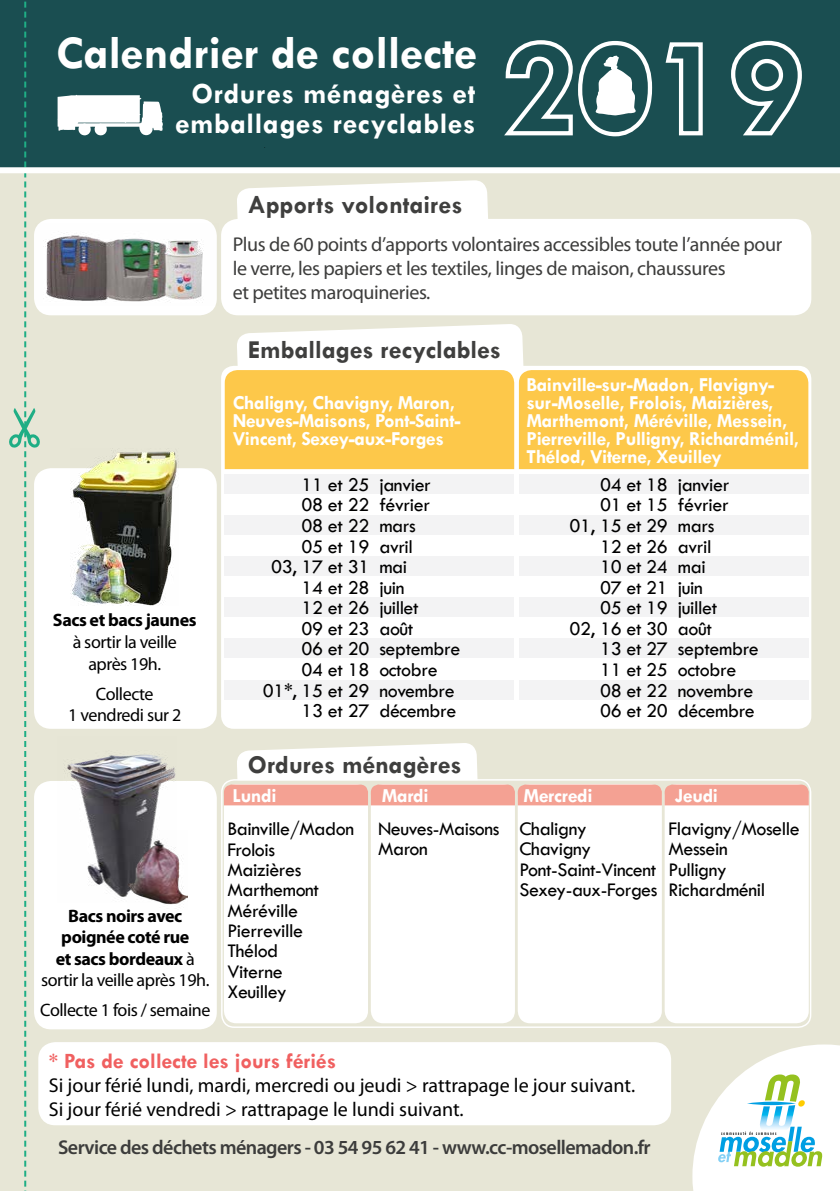
<style>
.page{position:relative;width:840px;height:1191px;background:#fff}
.page>*{position:absolute;margin:0;border:0;box-sizing:border-box;transform-origin:0 0}
.t1{font:700 47.2px "Tw Cen";color:#fff}
.t2{font:700 29.6px/29.6px "Tw Cen";letter-spacing:.02em;color:#fff;text-align:center}
.t3{font:700 26px "Tw Cen";color:#3f3f3e}
.t4{font:700 22px "Tw Cen";color:#f06060}
.t5{font:20px/20.4px "Tw Cen";letter-spacing:-.02em;color:#000}
.t6{font:700 20px/18px "Tw Cen";letter-spacing:-.02em;color:#fff}
.t7{font:20px/24px "Myriad Pro";letter-spacing:-.02em;color:#3c3c3b}
.t8{font:20px/24px "Myriad Pro";color:#000}
.t9{font:600 20px "Myriad Pro";letter-spacing:-.03em;color:#3c3c3b}
.t10{font:700 18px/21.6px "Myriad Pro";letter-spacing:-.025em;color:#000;text-align:center}
.t11{font:18px/21.6px "Myriad Pro";letter-spacing:-.025em;color:#000;text-align:center}
.s1{font-weight:400}
</style>
<div class="page">
<div style="left:0;top:0;width:839px;height:185px;background:#1a4e51"></div>
<svg style="left:665px;top:42px;width:38px;height:94px"></svg>
<svg style="left:731px;top:40px;width:71px;height:96px"></svg>
<svg style="left:57px;top:95px;width:106px;height:41px"></svg>
<div style="left:0;top:170px;width:839px;height:1021px;background:#e7e6d6"></div>
<div style="left:34px;top:219px;width:183px;height:96px;background:#fff;border-radius:17px"></div>
<div style="left:34px;top:468px;width:183px;height:261px;background:#fff;border-radius:17px"></div>
<div style="left:34px;top:781px;width:183px;height:248px;background:#fff;border-radius:17px"></div>
<div style="left:221px;top:219px;width:589px;height:96px;background:#fff;border-radius:17px"></div>
<img style="left:64px;top:754px;width:112px;height:143px">
<div style="left:224px;top:784px;width:144px;height:239px;background:#fff;border-radius:12px"></div>
<div style="left:370px;top:784px;width:144px;height:239px;background:#fff;border-radius:12px"></div>
<div style="left:517px;top:784px;width:144px;height:239px;background:#fff;border-radius:12px"></div>
<div style="left:664px;top:784px;width:144px;height:239px;background:#fff;border-radius:12px"></div>
<svg style="left:224px;top:743px;width:584px;height:62px"></svg>
<svg style="left:237px;top:180px;width:251px;height:39px;background:#fcfcfa"></svg>
<div style="left:221px;top:366px;width:589px;height:363px;background:#fff;border-radius:13px"></div>
<svg style="left:225px;top:324px;width:582px;height:145px"></svg>
<div style="left:225px;top:474px;width:289px;height:20px;background:#f3f3f4"></div>
<div style="left:518px;top:474px;width:289px;height:20px;background:#f3f3f4"></div>
<div style="left:225px;top:515px;width:289px;height:20px;background:#f3f3f4"></div>
<div style="left:518px;top:515px;width:289px;height:20px;background:#f3f3f4"></div>
<div style="left:225px;top:556px;width:289px;height:20px;background:#f3f3f4"></div>
<div style="left:518px;top:556px;width:289px;height:20px;background:#f3f3f4"></div>
<div style="left:225px;top:597px;width:289px;height:20px;background:#f3f3f4"></div>
<div style="left:518px;top:597px;width:289px;height:20px;background:#f3f3f4"></div>
<div style="left:225px;top:638px;width:289px;height:20px;background:#f3f3f4"></div>
<div style="left:518px;top:638px;width:289px;height:20px;background:#f3f3f4"></div>
<div style="left:225px;top:679px;width:289px;height:20px;background:#f3f3f4"></div>
<div style="left:518px;top:679px;width:289px;height:20px;background:#f3f3f4"></div>
<img style="left:43px;top:224px;width:174px;height:82px">
<svg style="left:692px;top:1044px;width:147px;height:147px"></svg>
<div style="left:0;top:167px;width:839px;height:6px;background:#fff"></div>
<svg style="left:8px;top:1px;width:33px;height:1190px"></svg>
<div style="left:38px;top:1042px;width:632px;height:83px;background:#fff;border-radius:17px"></div>
<img style="left:128px;top:830px;width:59px;height:75px">
<img style="left:70px;top:450px;width:109px;height:156px">
<svg style="left:504px;top:40px;width:149px;height:97px"></svg>
<h1 class="t1" style="left:56px;top:25px;width:422px">Calendrier de collecte</h1>
<h2 class="t2" style="left:175px;top:78px;width:301px">Ordures ménagères et emballages recyclables</h2>
<h3 class="t3" style="left:248px;top:189px;width:216px">Apports volontaires</h3>
<p class="t7" style="left:232px;top:232px;width:550px">Plus de 60 points d’apports volontaires accessibles toute l’année pour le verre, les papiers et les textiles, linges de maison, chaussures<br>et petites maroquineries.</p>
<p class="t10" style="left:53px;top:609px;width:145px">Sacs et bacs jaunes</p>
<p class="t11" style="left:73px;top:631px;width:106px">à sortir la veille après 19h.</p>
<p class="t11" style="left:68px;top:682px;width:114px">Collecte<br>1 vendredi sur 2</p>
<p class="t10" style="left:41px;top:904px;width:170px">Bacs noirs avec poignée coté rue<br>et sacs bordeaux <span class="s1">à sortir la veille après 19h.</span></p>
<p class="t11" style="left:40px;top:999px;width:171px">Collecte 1 fois / semaine</p>
<h3 class="t3" style="left:248px;top:334px;width:254px">Emballages recyclables</h3>
<p class="t6" style="left:232px;top:393px;width:229px">Chaligny, Chavigny, Maron,<br>Neuves-Maisons, Pont-Saint-<br>Vincent, Sexey-aux-Forges</p>
<p class="t6" style="left:526px;top:375px;width:274px">Bainville-sur-Madon, Flavigny&shy;sur-Moselle, Frolois, Maizières, Marthemont, Méréville, Messein, Pierreville, Pulligny, Richardménil, Thélod, Viterne, Xeuilley</p>
<p class="t5" style="left:301px;top:474px;width:131px">11 et 25 janvier</p>
<p class="t5" style="left:599px;top:474px;width:131px">04 et 18 janvier</p>
<p class="t5" style="left:301px;top:495px;width:130px">08 et 22 février</p>
<p class="t5" style="left:599px;top:495px;width:130px">01 et 15 février</p>
<p class="t5" style="left:301px;top:515px;width:116px">08 et 22 mars</p>
<p class="t5" style="left:569px;top:515px;width:146px">01, 15 et 29 mars</p>
<p class="t5" style="left:301px;top:536px;width:113px">05 et 19 avril</p>
<p class="t5" style="left:599px;top:536px;width:113px">12 et 26 avril</p>
<p class="t5" style="left:271px;top:556px;width:138px">03, 17 et 31 mai</p>
<p class="t5" style="left:599px;top:556px;width:107px">10 et 24 mai</p>
<p class="t5" style="left:301px;top:577px;width:104px">14 et 28 juin</p>
<p class="t5" style="left:599px;top:577px;width:104px">07 et 21 juin</p>
<p class="t5" style="left:301px;top:597px;width:119px">12 et 26 juillet</p>
<p class="t5" style="left:599px;top:597px;width:119px">05 et 19 juillet</p>
<p class="t5" style="left:301px;top:618px;width:113px">09 et 23 août</p>
<p class="t5" style="left:569px;top:618px;width:144px">02, 16 et 30 août</p>
<p class="t5" style="left:301px;top:639px;width:160px">06 et 20 septembre</p>
<p class="t5" style="left:599px;top:639px;width:160px">13 et 27 septembre</p>
<p class="t5" style="left:301px;top:659px;width:138px">04 et 18 octobre</p>
<p class="t5" style="left:599px;top:659px;width:138px">11 et 25 octobre</p>
<p class="t5" style="left:262px;top:680px;width:193px">01*, 15 et 29 novembre</p>
<p class="t5" style="left:599px;top:680px;width:155px">08 et 22 novembre</p>
<p class="t5" style="left:301px;top:700px;width:156px">13 et 27 décembre</p>
<p class="t5" style="left:599px;top:700px;width:156px">06 et 20 décembre</p>
<h3 class="t3" style="left:248px;top:748px;width:215px">Ordures ménagères</h3>
<p class="t6" style="left:232px;top:786px;width:46px">Lundi</p>
<p class="t6" style="left:381px;top:786px;width:48px">Mardi</p>
<p class="t6" style="left:523px;top:786px;width:71px">Mercredi</p>
<p class="t6" style="left:674px;top:786px;width:45px">Jeudi</p>
<p class="t5" style="left:227px;top:818px;width:128px">Bainville/Madon<br>Frolois<br>Maizières<br>Marthemont<br>Méréville<br>Pierreville<br>Thélod<br>Viterne<br>Xeuilley</p>
<p class="t5" style="left:519px;top:818px;width:139px">Chaligny<br>Chavigny<br>Pont-Saint-Vincent<br>Sexey-aux-Forges</p>
<p class="t5" style="left:378px;top:818px;width:123px">Neuves-Maisons<br>Maron</p>
<p class="t5" style="left:668px;top:818px;width:133px">Flavigny/Moselle<br>Messein<br>Pulligny<br>Richardménil</p>
<p class="t4" style="left:49px;top:1047px;width:288px">* Pas de collecte les jours fériés</p>
<p class="t8" style="left:49px;top:1072px;width:587px">Si jour férié lundi, mardi, mercredi ou jeudi &gt; rattrapage le jour suivant.<br>Si jour férié vendredi &gt; rattrapage le lundi suivant.</p>
<p class="t9" style="left:58px;top:1134px;width:594px">Service des déchets ménagers - 03 54 95 62 41 - www.cc-mosellemadon.fr</p>
</div>
